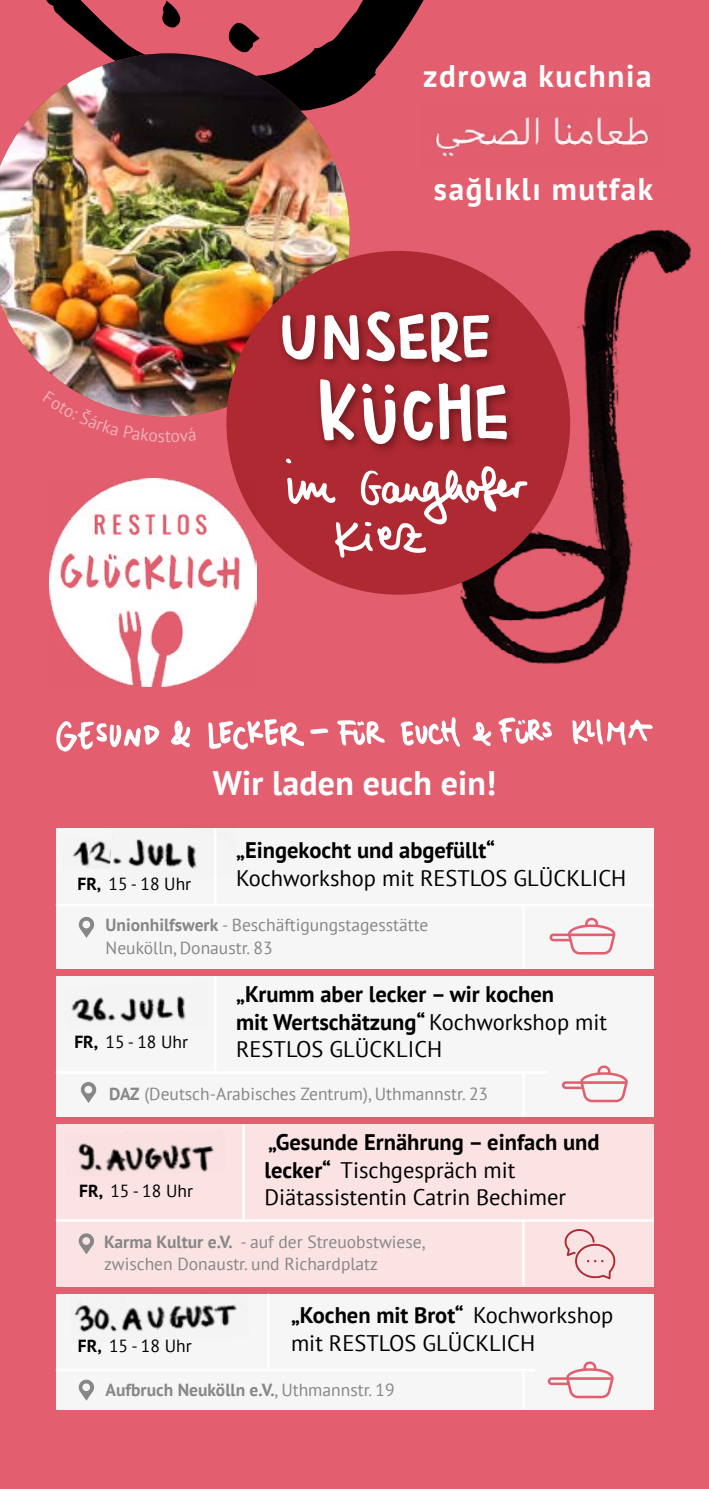
<style>
.page{position:relative;width:709px;height:1489px;background:#fff}
.page>*{position:absolute;margin:0;border:0;box-sizing:border-box;transform-origin:0 0}
.t1{font:700 34px "PT Sans";letter-spacing:.005em;color:#fff}
.t2{font:700 31.25px "PT Sans";letter-spacing:.05em;color:#fff}
.t3{font:22.5px/27.5px "PT Sans";color:#000}
.t4{font:700 22.5px/27.5px "PT Sans";color:#000}
.t5{font:17.5px/22.5px "PT Sans";color:#878787}
.t6{font:17.5px "PT Sans";color:#000}
.t7{font:700 17.5px "PT Sans";color:#878787}
.t8{font:17.5px "PT Sans";color:#fff}
.s1{font-weight:700}
.s2{font-weight:400}
</style>
<div class="page">
<div style="left:0;top:0;width:709px;height:1488px;background:#e35f6f"></div>
<svg style="left:46px;top:0;width:378px;height:97px"></svg>
<svg style="left:228px;top:22px;width:32px;height:31px"></svg>
<svg style="left:161px;top:1px;width:20px;height:27px"></svg>
<img style="left:0;top:53px;width:350px;height:363px">
<img style="left:423px;top:229px;width:268px;height:435px">
<svg style="left:171px;top:720px;width:19px;height:27px"></svg>
<svg style="left:472px;top:722px;width:19px;height:24px"></svg>
<svg style="left:208px;top:719px;width:96px;height:31px"></svg>
<svg style="left:400px;top:717px;width:60px;height:30px"></svg>
<svg style="left:56px;top:721px;width:103px;height:31px"></svg>
<svg style="left:572px;top:719px;width:80px;height:26px"></svg>
<svg style="left:310px;top:728px;width:18px;height:6px"></svg>
<svg style="left:337px;top:720px;width:48px;height:25px"></svg>
<svg style="left:498px;top:717px;width:54px;height:27px"></svg>
<div style="left:226px;top:251px;width:344px;height:343px;background:#ae2932;border-radius:50%"></div>
<div style="left:277px;top:306px;width:240px;height:149px;background:#000;opacity:.4"></div>
<svg style="left:324px;top:315px;width:35px;height:45px;background:#d6aaad"></svg>
<svg style="left:320px;top:379px;width:35px;height:61px"></svg>
<svg style="left:282px;top:315px;width:33px;height:45px"></svg>
<svg style="left:366px;top:311px;width:123px;height:51px"></svg>
<svg style="left:403px;top:383px;width:104px;height:58px"></svg>
<svg style="left:362px;top:384px;width:33px;height:60px"></svg>
<svg style="left:286px;top:458px;width:241px;height:100px"></svg>
<img style="left:49px;top:479px;width:207px;height:207px">
<div style="left:56px;top:828px;width:597px;height:141px;background:#f6f6f6"></div>
<hr style="left:56px;top:903px;width:597px;height:3px;background:#fff">
<hr style="left:214px;top:828px;width:2px;height:75px;background:#fff">
<svg style="left:549px;top:917px;width:66px;height:37px"></svg>
<div style="left:56px;top:976px;width:597px;height:140px;background:#f6f6f6"></div>
<img style="left:71px;top:996px;width:115px;height:26px">
<hr style="left:56px;top:1071px;width:491px;height:2px;background:#fff">
<hr style="left:214px;top:976px;width:2px;height:97px;background:#fff">
<svg style="left:81px;top:1082px;width:15px;height:20px"></svg>
<svg style="left:562px;top:1065px;width:65px;height:37px"></svg>
<hr style="left:522px;top:1072px;width:2px;height:44px;background:#fff">
<div style="left:56px;top:1293px;width:597px;height:116px;background:#f6f6f6"></div>
<img style="left:70px;top:1292px;width:179px;height:40px">
<hr style="left:56px;top:1368px;width:479px;height:3px;background:#fff">
<hr style="left:267px;top:1293px;width:3px;height:75px;background:#fff">
<svg style="left:547px;top:1361px;width:66px;height:37px"></svg>
<hr style="left:522px;top:1371px;width:2px;height:37px;background:#fff">
<div style="left:56px;top:1124px;width:597px;height:162px;background:#fae3e2"></div>
<img style="left:78px;top:1143px;width:136px;height:29px">
<hr style="left:56px;top:1219px;width:597px;height:2px;background:#fff">
<hr style="left:242px;top:1124px;width:3px;height:97px;background:#fff">
<svg style="left:564px;top:1229px;width:51px;height:50px"></svg>
<svg style="left:79px;top:1233px;width:15px;height:21px"></svg>
<hr style="left:522px;top:1219px;width:2px;height:66px;background:#fff">
<hr style="left:522px;top:906px;width:2px;height:62px;background:#fff">
<svg style="left:79px;top:916px;width:15px;height:21px"></svg>
<svg style="left:79px;top:1379px;width:15px;height:21px"></svg>
<img style="left:435px;top:116px;width:214px;height:41px">
<img style="left:113px;top:839px;width:84px;height:30px">
<img style="left:72px;top:841px;width:14px;height:25px">
<img style="left:86px;top:841px;width:25px;height:27px">
<svg style="left:43px;top:391px;width:121px;height:26px"></svg>
<h2 class="t2" style="left:423px;top:55px;width:230px">zdrowa kuchnia</h2>
<p class="t8" style="left:165px;top:425px;width:8px">t</p>
<h2 class="t2" style="left:434px;top:168px;width:221px">sağlıklı mutfak</h2>
<h1 class="t1" style="left:213px;top:760px;width:285px">Wir laden euch ein!</h1>
<p class="t4" style="left:236px;top:835px;width:260px">„Eingekocht und abgefüllt“</p>
<p class="t6" style="left:77px;top:872px;width:115px"><span class="s1">FR,</span> 15 - 18 Uhr</p>
<p class="t3" style="left:236px;top:863px;width:392px">Kochworkshop mit RESTLOS GLÜCKLICH</p>
<p class="t5" style="left:106px;top:913px;width:324px"><span class="s1">Unionhilfswerk</span> - Beschäftigungstagesstätte<br>Neukölln, Donaustr. 83</p>
<p class="t4" style="left:236px;top:980px;width:372px">„Krumm aber lecker – wir kochen<br>mit Wertschätzung“ <span class="s2">Kochworkshop mit<br>RESTLOS GLÜCKLICH</span></p>
<p class="t6" style="left:74px;top:1030px;width:115px"><span class="s1">FR,</span> 15 - 18 Uhr</p>
<p class="t5" style="left:109px;top:1082px;width:380px"><span class="s1">DAZ</span> (Deutsch-Arabisches Zentrum), Uthmannstr. 23</p>
<p class="t3" style="left:264px;top:1128px;width:337px"><span class="s1">„Gesunde Ernährung – einfach und lecker“</span> Tischgespräch mit<br>Diätassistentin Catrin Bechimer</p>
<p class="t6" style="left:79px;top:1179px;width:115px"><span class="s1">FR,</span> 15 - 18 Uhr</p>
<p class="t5" style="left:104px;top:1229px;width:322px"><span class="s1">Karma Kultur e.V.</span> - auf der Streuobstwiese, zwischen Donaustr. und Richardplatz</p>
<p class="t4" style="left:291px;top:1300px;width:324px">„Kochen mit Brot“ <span class="s2">Kochworkshop</span></p>
<p class="t6" style="left:78px;top:1333px;width:115px"><span class="s1">FR,</span> 15 - 18 Uhr</p>
<p class="t3" style="left:291px;top:1328px;width:246px">mit RESTLOS GLÜCKLICH</p>
<p class="t7" style="left:106px;top:1378px;width:290px">Aufbruch Neukölln e.V.<span class="s2">, Uthmannstr. 19</span></p>
</div>
